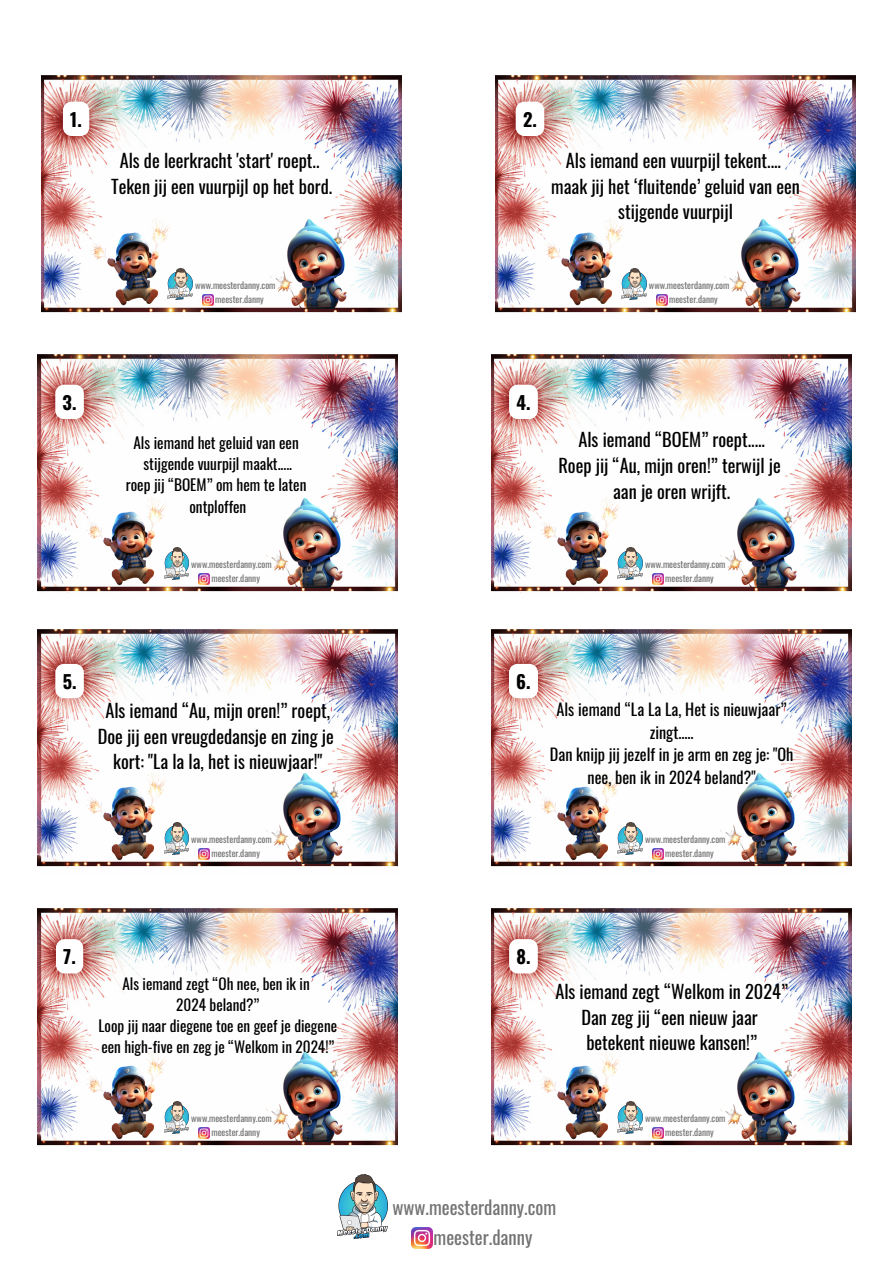
<style>
.page{position:relative;width:893px;height:1264px;background:#fff}
.page>*{position:absolute;margin:0;border:0;box-sizing:border-box;transform-origin:0 0}
.t1{font:18.75px "Oswald";color:#737373}
.t2{font:18.3px/25.5px "Oswald";color:#000;text-align:center}
.t3{font:700 18.3px "Oswald";color:#000}
.t4{font:16.2px/22.6px "Oswald";color:#000;text-align:center}
.t5{font:15.3px "Oswald";color:#000}
.t6{font:15.15px/21.1px "Oswald";color:#000}
.t7{font:9.15px "Oswald";color:#737373}
</style>
<div class="page">
<img style="left:495px;top:75px;width:360px;height:239px">
<img style="left:633px;top:268px;width:13px;height:32px">
<svg style="left:656px;top:294px;width:11px;height:11px"></svg>
<img style="left:541px;top:218px;width:92px;height:93px">
<img style="left:714px;top:218px;width:107px;height:90px">
<img style="left:42px;top:75px;width:360px;height:239px">
<img style="left:179px;top:268px;width:14px;height:32px">
<svg style="left:202px;top:294px;width:12px;height:11px"></svg>
<img style="left:87px;top:218px;width:92px;height:93px">
<img style="left:260px;top:218px;width:107px;height:90px">
<img style="left:491px;top:354px;width:360px;height:239px">
<img style="left:629px;top:547px;width:13px;height:32px">
<svg style="left:652px;top:573px;width:11px;height:11px"></svg>
<img style="left:537px;top:497px;width:92px;height:93px">
<img style="left:710px;top:497px;width:107px;height:90px">
<img style="left:38px;top:354px;width:360px;height:239px">
<img style="left:176px;top:547px;width:13px;height:32px">
<svg style="left:198px;top:573px;width:12px;height:11px"></svg>
<img style="left:83px;top:497px;width:93px;height:93px">
<img style="left:256px;top:497px;width:107px;height:90px">
<img style="left:491px;top:630px;width:360px;height:238px">
<img style="left:629px;top:822px;width:13px;height:32px">
<svg style="left:652px;top:848px;width:11px;height:11px"></svg>
<img style="left:537px;top:773px;width:92px;height:92px">
<img style="left:710px;top:773px;width:107px;height:90px">
<img style="left:38px;top:630px;width:360px;height:238px">
<img style="left:176px;top:822px;width:13px;height:32px">
<svg style="left:198px;top:848px;width:12px;height:11px"></svg>
<img style="left:83px;top:773px;width:93px;height:92px">
<img style="left:256px;top:773px;width:107px;height:90px">
<img style="left:491px;top:908px;width:360px;height:239px">
<img style="left:629px;top:1101px;width:13px;height:32px">
<svg style="left:652px;top:1127px;width:11px;height:11px"></svg>
<img style="left:537px;top:1051px;width:92px;height:93px">
<img style="left:710px;top:1051px;width:107px;height:90px">
<img style="left:38px;top:908px;width:360px;height:239px">
<img style="left:176px;top:1101px;width:13px;height:32px">
<svg style="left:198px;top:1127px;width:12px;height:11px"></svg>
<img style="left:83px;top:1051px;width:93px;height:93px">
<img style="left:256px;top:1051px;width:107px;height:90px">
<img style="left:337px;top:1174px;width:50px;height:64px">
<img style="left:411px;top:1227px;width:21px;height:20px">
<svg style="left:63px;top:102px;width:26px;height:34px"></svg>
<svg style="left:515px;top:102px;width:29px;height:34px"></svg>
<svg style="left:55px;top:384px;width:29px;height:35px"></svg>
<div style="left:509px;top:384px;width:29px;height:35px;background:#fff;border-radius:9px"></div>
<svg style="left:55px;top:664px;width:29px;height:34px"></svg>
<svg style="left:509px;top:664px;width:29px;height:34px"></svg>
<svg style="left:56px;top:939px;width:27px;height:34px"></svg>
<svg style="left:509px;top:939px;width:28px;height:34px"></svg>
<p class="t3" style="left:70px;top:105px;width:13px">1.</p>
<p class="t3" style="left:523px;top:105px;width:15px">2.</p>
<p class="t2" style="left:120px;top:147px;width:201px">Als de leerkracht 'start' roept..</p>
<p class="t2" style="left:111px;top:173px;width:222px">Teken jij een vuurpijl op het bord.</p>
<p class="t2" style="left:566px;top:147px;width:216px">Als iemand een vuurpijl tekent....</p>
<p class="t2" style="left:551px;top:173px;width:250px">maak jij het ‘fluitende’ geluid van een stijgende vuurpijl</p>
<p class="t7" style="left:195px;top:278px;width:82px">www.meesterdanny.com</p>
<p class="t7" style="left:215px;top:292px;width:50px">meester.danny</p>
<p class="t7" style="left:649px;top:278px;width:82px">www.meesterdanny.com</p>
<p class="t7" style="left:669px;top:292px;width:50px">meester.danny</p>
<p class="t3" style="left:63px;top:388px;width:15px">3.</p>
<p class="t3" style="left:516px;top:388px;width:16px">4.</p>
<p class="t5" style="left:133px;top:430px;width:167px">Als iemand het geluid van een</p>
<p class="t5" style="left:143px;top:451px;width:150px">stijgende vuurpijl maakt.....</p>
<p class="t5" style="left:126px;top:473px;width:182px">roep jij “BOEM” om hem te laten</p>
<p class="t5" style="left:189px;top:494px;width:58px">ontploffen</p>
<p class="t7" style="left:191px;top:557px;width:82px">www.meesterdanny.com</p>
<p class="t7" style="left:211px;top:571px;width:50px">meester.danny</p>
<p class="t2" style="left:578px;top:426px;width:188px">Als iemand “BOEM” roept.....</p>
<p class="t2" style="left:558px;top:452px;width:224px">Roep jij “Au, mijn oren!” terwijl je</p>
<p class="t2" style="left:613px;top:477px;width:119px">aan je oren wrijft.</p>
<p class="t7" style="left:645px;top:557px;width:82px">www.meesterdanny.com</p>
<p class="t7" style="left:665px;top:571px;width:50px">meester.danny</p>
<p class="t3" style="left:63px;top:667px;width:15px">5.</p>
<p class="t3" style="left:516px;top:667px;width:16px">6.</p>
<p class="t2" style="left:105px;top:697px;width:226px">Als iemand “Au, mijn oren!” roept,</p>
<p class="t2" style="left:98px;top:722px;width:237px">Doe jij een vreugdedansje en zing je</p>
<p class="t2" style="left:113px;top:748px;width:211px">kort: "La la la, het is nieuwjaar!"</p>
<p class="t7" style="left:191px;top:832px;width:82px">www.meesterdanny.com</p>
<p class="t7" style="left:211px;top:846px;width:50px">meester.danny</p>
<p class="t4" style="left:556px;top:697px;width:232px">Als iemand “La La La, Het is nieuwjaar” zingt.....</p>
<p class="t4" style="left:550px;top:742px;width:245px">Dan knijp jij jezelf in je arm en zeg je: "Oh nee, ben ik in 2024 beland?"</p>
<p class="t7" style="left:645px;top:832px;width:82px">www.meesterdanny.com</p>
<p class="t7" style="left:665px;top:846px;width:50px">meester.danny</p>
<p class="t3" style="left:63px;top:942px;width:14px">7.</p>
<p class="t3" style="left:516px;top:942px;width:16px">8.</p>
<p class="t6" style="left:122px;top:972px;width:189px">Als iemand zegt “Oh nee, ben ik in</p>
<p class="t6" style="left:176px;top:993px;width:85px">2024 beland?”</p>
<p class="t6" style="left:99px;top:1014px;width:240px">Loop jij naar diegene toe en geef je diegene een high-five en zeg je “Welkom in 2024!”</p>
<p class="t7" style="left:191px;top:1111px;width:82px">www.meesterdanny.com</p>
<p class="t7" style="left:211px;top:1125px;width:50px">meester.danny</p>
<p class="t2" style="left:555px;top:978px;width:234px">Als iemand zegt “Welkom in 2024”</p>
<p class="t2" style="left:581px;top:1003px;width:178px">Dan zeg jij “een nieuw jaar</p>
<p class="t2" style="left:586px;top:1029px;width:172px">betekent nieuwe kansen!”</p>
<p class="t7" style="left:645px;top:1111px;width:82px">www.meesterdanny.com</p>
<p class="t7" style="left:665px;top:1125px;width:50px">meester.danny</p>
<p class="t1" style="left:392px;top:1192px;width:165px">www.meesterdanny.com</p>
<p class="t1" style="left:433px;top:1222px;width:100px">meester.danny</p>
</div>
